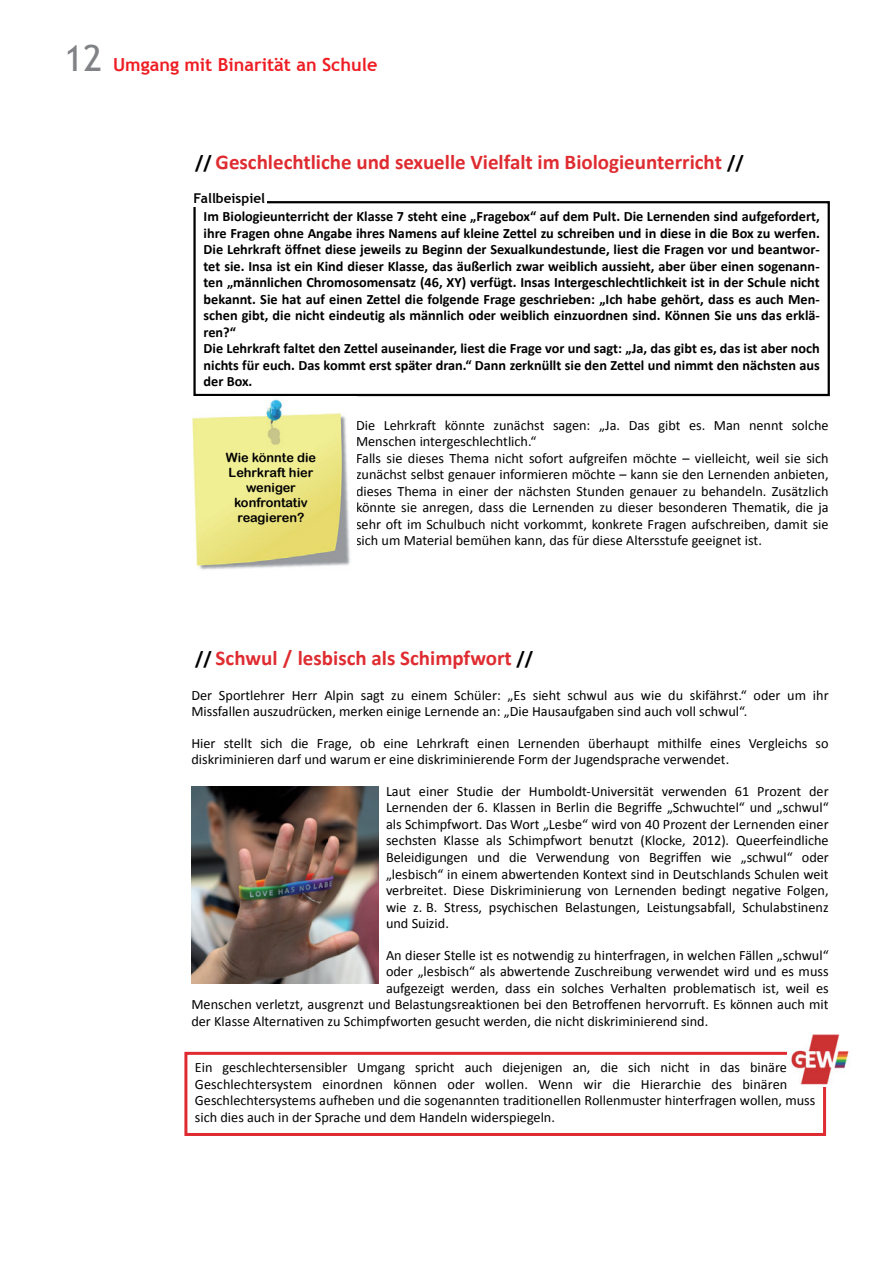
<style>
.page{position:relative;width:893px;height:1263px;background:#fff}
.page>*{position:absolute;margin:0;border:0;box-sizing:border-box;transform-origin:0 0}
.t1{font:39px "Gill Sans";color:#7c7d82}
.t2{font:36px "Trebuchet MS";color:#808285}
.t3{font:700 21px "Calibri";color:#df2c31}
.t4{font:700 18px "Calibri";color:#df2c31}
.t5{font:700 18px "Trebuchet MS";color:#ee1d23}
.t6{font:14.25px/16.5px "Calibri";color:#000}
.t7{font:700 14.25px/16.5px "Calibri";color:#000}
.t8{font:700 13.5px "Trebuchet MS";color:#000}
.t9{font:12.75px/15px "Arial Rounded MT Bold";color:#000;text-align:center}
.s1{font-size:19.5px;color:#000}
.s2{color:#fff}
</style>
<div class="page">
<div style="left:193px;top:201px;width:637px;height:195px;border:2px solid #000"></div>
<div style="left:192px;top:187px;width:75px;height:20px;background:#fff"></div>
<div style="left:184px;top:1052px;width:642px;height:84px;border:3px solid #dd2b31"></div>
<img style="left:787px;top:1034px;width:62px;height:53px">
<img style="left:192px;top:399px;width:158px;height:171px">
<img style="left:192px;top:786px;width:186px;height:197px">
<h1 class="t1" style="left:64px;top:34px;width:40px">12</h1>
<h2 class="t2" style="left:64px;top:37px;width:39px">12</h2>
<p class="t5" style="left:159px;top:53px;width:220px">ng mit Binari ät an Schule</p>
<p class="t4" style="left:114px;top:51px;width:237px">Umgang mit Binarität an Schule</p>
<h3 class="t3" style="left:195px;top:147px;width:550px"><span class="s1">//</span> Geschlechtliche und sexuelle Vielfalt im Biologieunterricht <span class="s1">//</span></h3>
<p class="t8" style="left:194px;top:190px;width:73px">Fallbeispiel</p>
<p class="t7" style="left:204px;top:208px;width:618px">Im Biologieunterricht der Klasse 7 steht eine „Fragebox“ auf dem Pult. Die Lernenden sind aufgefordert, ihre Fragen ohne Angabe ihres Namens auf kleine Zettel zu schreiben und in diese in die Box zu werfen.<br>Die Lehrkraft öffnet diese jeweils zu Beginn der Sexualkundestunde, liest die Fragen vor und beantwor&shy;tet sie. Insa ist ein Kind dieser Klasse, das äußerlich zwar weiblich aussieht, aber über einen sogenann&shy;ten „männlichen Chromosomensatz (46, XY) verfügt. Insas Intergeschlechtlichkeit ist in der Schule nicht bekannt. Sie hat auf einen Zettel die folgende Frage geschrieben: „Ich habe gehört, dass es auch Men&shy;schen gibt, die nicht eindeutig als männlich oder weiblich einzuordnen sind. Können Sie uns das erklä&shy;ren?“<br>Die Lehrkraft faltet den Zettel auseinander, liest die Frage vor und sagt: „Ja, das gibt es, das ist aber noch nichts für euch. Das kommt erst später dran.“ Dann zerknüllt sie den Zettel und nimmt den nächsten aus der Box.</p>
<p class="t9" style="left:226px;top:450px;width:92px">Wie könnte die<br>Lehrkraft hier weniger konfrontativ reagieren?</p>
<p class="t6" style="left:356px;top:416px;width:474px">Die Lehrkraft könnte zunächst sagen: „Ja. Das gibt es. Man nennt solche Menschen intergeschlechtlich.“<br>Falls sie dieses Thema nicht sofort aufgreifen möchte – vielleicht, weil sie sich zunächst selbst genauer informieren möchte – kann sie den Lernenden anbieten, dieses Thema in einer der nächsten Stunden genauer zu behandeln. Zusätzlich könnte sie anregen, dass die Lernenden zu dieser besonderen Thematik, die ja sehr oft im Schulbuch nicht vorkommt, konkrete Fragen aufschreiben, damit sie sich um Material bemühen kann, das für diese Altersstufe geeignet ist.</p>
<h3 class="t3" style="left:195px;top:643px;width:340px"><span class="s1">//</span> Schwul<span class="s2">.</span>/<span class="s2">.</span>lesbisch als Schimpfwort <span class="s1">//</span></h3>
<p class="t6" style="left:191px;top:686px;width:639px">Der Sportlehrer Herr Alpin sagt zu einem Schüler: „Es sieht schwul aus wie du skifährst.“ oder um ihr<br>Missfallen auszudrücken, merken einige Lernende an: „Die Hausaufgaben sind auch voll schwul“.</p>
<p class="t6" style="left:191px;top:734px;width:639px">Hier stellt sich die Frage, ob eine Lehrkraft einen Lernenden überhaupt mithilfe eines Vergleichs so diskriminieren darf und warum er eine diskriminierende Form der Jugendsprache verwendet.</p>
<p class="t6" style="left:386px;top:782px;width:444px;text-align:justify">Laut einer Studie der Humboldt-Universität verwenden 61 Prozent der Lernenden der 6. Klassen in Berlin die Begriffe „Schwuchtel“ und „schwul“ als Schimpfwort. Das Wort „Lesbe“ wird von 40 Prozent der Lernenden einer sechsten Klasse als Schimpfwort benutzt (Klocke, 2012). Queerfeindliche Beleidigungen und die Verwendung von Begriffen wie „schwul“ oder „lesbisch“ in einem abwertenden Kontext sind in Deutschlands Schulen weit verbreitet. Diese Diskriminierung von Lernenden bedingt negative Folgen, wie z.<span class="s2">.</span>B. Stress, psychischen Belastungen, Leistungsabfall, Schulabstinenz und Suizid.</p>
<p class="t6" style="left:386px;top:946px;width:444px">An dieser Stelle ist es notwendig zu hinterfragen, in welchen Fällen „schwul“</p>
<p class="t6" style="left:386px;top:962px;width:444px">oder „lesbisch“ als abwertende Zuschreibung verwendet wird und es muss</p>
<p class="t6" style="left:386px;top:979px;width:444px">aufgezeigt werden, dass ein solches Verhalten problematisch ist, weil es</p>
<p class="t6" style="left:191px;top:995px;width:639px">Menschen verletzt, ausgrenzt und Belastungsreaktionen bei den Betroffenen hervorruft. Es können auch mit</p>
<p class="t6" style="left:191px;top:1012px;width:518px">der Klasse Alternativen zu Schimpfworten gesucht werden, die nicht diskriminierend sind.</p>
<p class="t6" style="left:195px;top:1058px;width:622px">Ein geschlechtersensibler Umgang spricht auch diejenigen an, die sich nicht in das binäre Geschlechtersystem einordnen können oder wollen. Wenn wir die Hierarchie des binären Geschlechtersystems aufheben und die sogenannten traditionellen Rollenmuster hinterfragen wollen, muss sich dies auch in der Sprache und dem Handeln widerspiegeln.</p>
</div>
